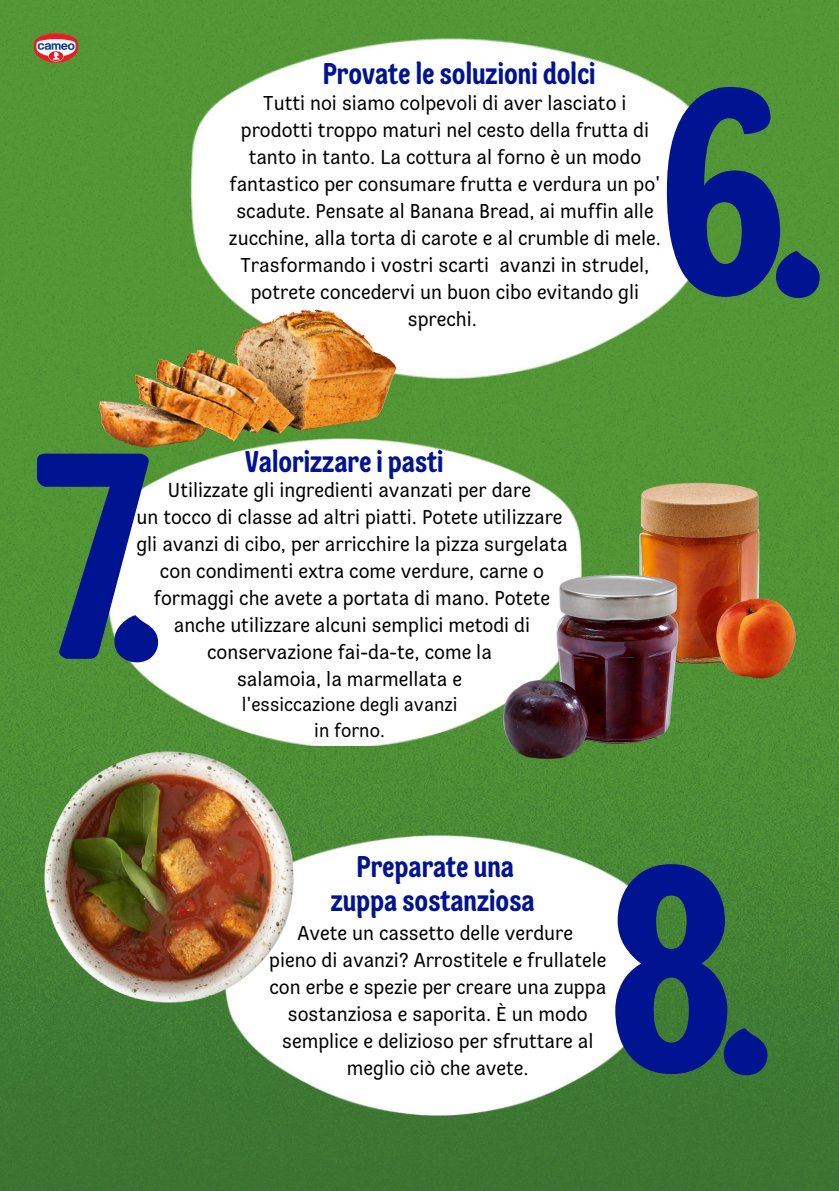
<style>
.page{position:relative;width:839px;height:1191px;background:#fff}
.page>*{position:absolute;margin:0;border:0;box-sizing:border-box;transform-origin:0 0}
.t1{font:700 293.2px "Dr Oetker Moments Display";color:#001391}
.t2{font:700 30px/34.4px "Dr Oetker Moments Display";color:#001391;text-align:center}
.t3{font:20px/27px "Dr Oetker Moments Text";color:#000;text-align:center}
.t4{font:19px "Dr Oetker Moments Text";color:#000}
</style>
<div class="page">
<img style="left:0;top:0;width:838px;height:1191px">
<img style="left:191px;top:38px;width:508px;height:340px">
<img style="left:223px;top:835px;width:429px;height:280px">
<img style="left:107px;top:438px;width:474px;height:308px">
<img style="left:83px;top:266px;width:324px;height:206px">
<img style="left:44px;top:752px;width:249px;height:250px">
<img style="left:28px;top:30px;width:56px;height:36px">
<img style="left:582px;top:454px;width:256px;height:267px">
<img style="left:459px;top:539px;width:266px;height:257px">
<h2 class="t2" style="left:323px;top:56px;width:274px">Provate le soluzioni dolci</h2>
<p class="t3" style="left:229px;top:89px;width:433px">Tutti noi siamo colpevoli di aver lasciato i prodotti troppo maturi nel cesto della frutta di tanto in tanto. La cottura al forno è un modo fantastico per consumare frutta e verdura un po' scadute. Pensate al Banana Bread, ai muffin alle zucchine, alla torta di carote e al crumble di mele.<br>Trasformando i vostri scarti avanzi in strudel, potrete concedervi un buon cibo evitando gli sprechi.</p>
<p class="t1" style="left:657px;top:16px;width:176px">6.</p>
<p class="t1" style="left:28px;top:380px;width:144px">7.</p>
<h1 class="t2" style="left:245px;top:444px;width:200px">Valorizzare i pasti</h1>
<h2 class="t3" style="left:168px;top:476px;width:364px">Utilizzate gli ingredienti avanzati per dare</h2>
<p class="t3" style="left:136px;top:503px;width:427px">un tocco di classe ad altri piatti. Potete utilizzare</p>
<p class="t3" style="left:136px;top:530px;width:432px">gli avanzi di cibo, per arricchire la pizza surgelata con condimenti extra come verdure, carne o formaggi che avete a portata di mano. Potete anche utilizzare alcuni semplici metodi di conservazione fai-da-te, come la</p>
<p class="t3" style="left:237px;top:665px;width:226px">salamoia, la marmellata e</p>
<p class="t4" style="left:242px;top:693px;width:217px">l'essiccazione degli avanzi</p>
<p class="t4" style="left:314px;top:719px;width:72px">in forno.</p>
<p class="t2" style="left:331px;top:849px;width:205px">Preparate una zuppa sostanziosa</p>
<p class="t3" style="left:297px;top:919px;width:277px">Avete un cassetto delle verdure</p>
<p class="t3" style="left:269px;top:946px;width:338px">pieno di avanzi? Arrostitele e frullatele con erbe e spezie per creare una zuppa sostanziosa e saporita. È un modo semplice e delizioso per sfruttare al meglio ciò che avete.</p>
<p class="t1" style="left:605px;top:793px;width:176px">8.</p>
</div>
